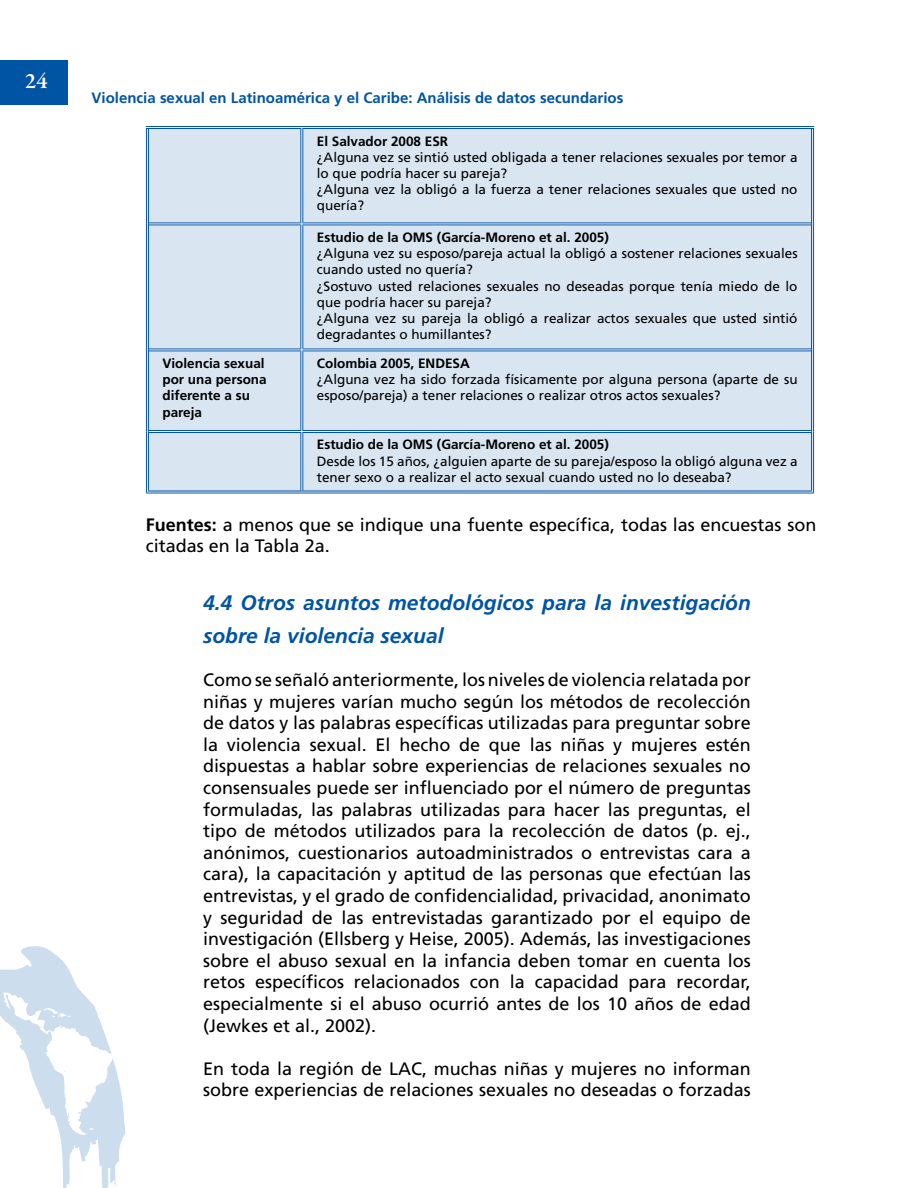
<style>
.page{position:relative;width:918px;height:1188px;background:#fff}
.page>*{position:absolute;margin:0;border:0;box-sizing:border-box;transform-origin:0 0}
.t1{font:600 22.5px "Garamond Premr Pro";color:#fff}
.t2{font:italic 700 21px/32.4px "Frutiger";color:#0054a4}
.t3{font:18px/21.6px "Frutiger";color:#000}
.t4{font:700 15px "Frutiger";color:#0054a4}
.t5{font:13.5px/16.2px "Frutiger";color:#000}
.t6{font:700 13.5px/16.2px "Frutiger";color:#000}
.s1{font-weight:700}
</style>
<div class="page">
<div style="left:0;top:60px;width:68px;height:45px;background:#0054a4"></div>
<svg style="left:0;top:946px;width:126px;height:242px"></svg>
<div style="left:147px;top:129px;width:666px;height:363px;background:#d9e5f1"></div>
<hr style="left:300px;top:129px;width:3px;height:93px;background:#fff">
<hr style="left:149px;top:222px;width:153px;height:3px;background:#fff">
<hr style="left:302px;top:222px;width:509px;height:3px;background:#fff">
<hr style="left:300px;top:225px;width:3px;height:123px;background:#fff">
<hr style="left:149px;top:348px;width:153px;height:3px;background:#fff">
<hr style="left:302px;top:348px;width:509px;height:3px;background:#fff">
<hr style="left:300px;top:351px;width:3px;height:79px;background:#fff">
<hr style="left:149px;top:430px;width:153px;height:3px;background:#fff">
<hr style="left:302px;top:430px;width:509px;height:3px;background:#fff">
<hr style="left:300px;top:433px;width:3px;height:57px;background:#fff">
<hr style="left:146px;top:126px;width:156px;height:1px;background:#0054a4">
<hr style="left:146px;top:128px;width:155px;height:1px;background:#0054a4">
<hr style="left:302px;top:126px;width:512px;height:1px;background:#0054a4">
<hr style="left:302px;top:128px;width:512px;height:1px;background:#0054a4">
<hr style="left:300px;top:129px;width:1px;height:93px;background:#0054a4">
<hr style="left:302px;top:129px;width:1px;height:93px;background:#0054a4">
<hr style="left:149px;top:222px;width:152px;height:1px;background:#0054a4">
<hr style="left:149px;top:224px;width:152px;height:1px;background:#0054a4">
<hr style="left:302px;top:222px;width:509px;height:1px;background:#0054a4">
<hr style="left:302px;top:224px;width:509px;height:1px;background:#0054a4">
<hr style="left:300px;top:225px;width:1px;height:123px;background:#0054a4">
<hr style="left:302px;top:225px;width:1px;height:123px;background:#0054a4">
<hr style="left:149px;top:348px;width:152px;height:1px;background:#0054a4">
<hr style="left:149px;top:350px;width:152px;height:1px;background:#0054a4">
<hr style="left:302px;top:348px;width:509px;height:1px;background:#0054a4">
<hr style="left:302px;top:350px;width:509px;height:1px;background:#0054a4">
<hr style="left:300px;top:351px;width:1px;height:79px;background:#0054a4">
<hr style="left:302px;top:351px;width:1px;height:79px;background:#0054a4">
<hr style="left:149px;top:430px;width:152px;height:1px;background:#0054a4">
<hr style="left:149px;top:432px;width:152px;height:1px;background:#0054a4">
<hr style="left:302px;top:430px;width:509px;height:1px;background:#0054a4">
<hr style="left:302px;top:432px;width:509px;height:1px;background:#0054a4">
<hr style="left:300px;top:433px;width:1px;height:57px;background:#0054a4">
<hr style="left:302px;top:433px;width:1px;height:57px;background:#0054a4">
<hr style="left:146px;top:129px;width:1px;height:95px;background:#0054a4">
<hr style="left:148px;top:129px;width:1px;height:95px;background:#0054a4">
<hr style="left:811px;top:129px;width:1px;height:95px;background:#0054a4">
<hr style="left:813px;top:129px;width:1px;height:95px;background:#0054a4">
<hr style="left:146px;top:224px;width:1px;height:126px;background:#0054a4">
<hr style="left:148px;top:224px;width:1px;height:126px;background:#0054a4">
<hr style="left:811px;top:224px;width:1px;height:126px;background:#0054a4">
<hr style="left:813px;top:224px;width:1px;height:126px;background:#0054a4">
<hr style="left:146px;top:350px;width:1px;height:81px;background:#0054a4">
<hr style="left:148px;top:350px;width:1px;height:81px;background:#0054a4">
<hr style="left:811px;top:350px;width:1px;height:81px;background:#0054a4">
<hr style="left:813px;top:350px;width:1px;height:81px;background:#0054a4">
<hr style="left:146px;top:431px;width:1px;height:62px;background:#0054a4">
<hr style="left:148px;top:431px;width:1px;height:59px;background:#0054a4">
<hr style="left:811px;top:431px;width:1px;height:59px;background:#0054a4">
<hr style="left:813px;top:431px;width:1px;height:62px;background:#0054a4">
<hr style="left:148px;top:491px;width:154px;height:1px;background:#0054a4">
<hr style="left:146px;top:493px;width:156px;height:1px;background:#0054a4">
<hr style="left:302px;top:491px;width:510px;height:1px;background:#0054a4">
<hr style="left:302px;top:493px;width:512px;height:1px;background:#0054a4">
<p class="t1" style="left:25px;top:68px;width:24px">24</p>
<p class="t4" style="left:92px;top:89px;width:533px">Violencia sexual en Latinoamérica y el Caribe: Análisis de datos secundarios</p>
<p class="t6" style="left:317px;top:133px;width:133px">El Salvador 2008 ESR</p>
<p class="t5" style="left:317px;top:149px;width:482px">¿Alguna vez se sintió usted obligada a tener relaciones sexuales por temor a lo que podría hacer su pareja?<br>¿Alguna vez la obligó a la fuerza a tener relaciones sexuales que usted no quería?</p>
<p class="t6" style="left:317px;top:229px;width:294px">Estudio de la OMS (García-Moreno et al. 2005)</p>
<p class="t5" style="left:317px;top:245px;width:482px">¿Alguna vez su esposo/pareja actual la obligó a sostener relaciones sexuales cuando usted no quería?<br>¿Sostuvo usted relaciones sexuales no deseadas porque tenía miedo de lo que podría hacer su pareja?<br>¿Alguna vez su pareja la obligó a realizar actos sexuales que usted sintió degradantes o humillantes?</p>
<p class="t6" style="left:162px;top:355px;width:106px">Violencia sexual por una persona diferente a su pareja</p>
<p class="t6" style="left:317px;top:355px;width:155px">Colombia 2005, ENDESA</p>
<p class="t5" style="left:317px;top:371px;width:482px">¿Alguna vez ha sido forzada físicamente por alguna persona (aparte de su esposo/pareja) a tener relaciones o realizar otros actos sexuales?</p>
<p class="t6" style="left:317px;top:437px;width:294px">Estudio de la OMS (García-Moreno et al. 2005)</p>
<p class="t5" style="left:317px;top:453px;width:482px">Desde los 15 años, ¿alguien aparte de su pareja/esposo la obligó alguna vez a tener sexo o a realizar el acto sexual cuando usted no lo deseaba?</p>
<p class="t3" style="left:146px;top:513px;width:672px"><span class="s1">Fuentes:</span> a menos que se indique una fuente específica, todas las encuestas son citadas en la Tabla 2a.</p>
<p class="t2" style="left:203px;top:587px;width:549px">4.4 Otros asuntos metodológicos para la investigación sobre la violencia sexual</p>
<p class="t3" style="left:203px;top:669px;width:549px;text-align:justify">Como se señaló anteriormente, los niveles de violencia relatada por niñas y mujeres varían mucho según los métodos de recolección de datos y las palabras específicas utilizadas para preguntar sobre la violencia sexual. El hecho de que las niñas y mujeres estén dispuestas a hablar sobre experiencias de relaciones sexuales no consensuales puede ser influenciado por el número de preguntas formuladas, las palabras utilizadas para hacer las preguntas, el tipo de métodos utilizados para la recolección de datos (p. ej., anónimos, cuestionarios autoadministrados o entrevistas cara a cara), la capacitación y aptitud de las personas que efectúan las entrevistas, y el grado de confidencialidad, privacidad, anonimato y seguridad de las entrevistadas garantizado por el equipo de investigación (Ellsberg y Heise, 2005). Además, las investigaciones sobre el abuso sexual en la infancia deben tomar en cuenta los retos específicos relacionados con la capacidad para recordar, especialmente si el abuso ocurrió antes de los 10 años de edad (Jewkes et al., 2002).</p>
<p class="t3" style="left:203px;top:1058px;width:549px">En toda la región de LAC, muchas niñas y mujeres no informan sobre experiencias de relaciones sexuales no deseadas o forzadas</p>
</div>
